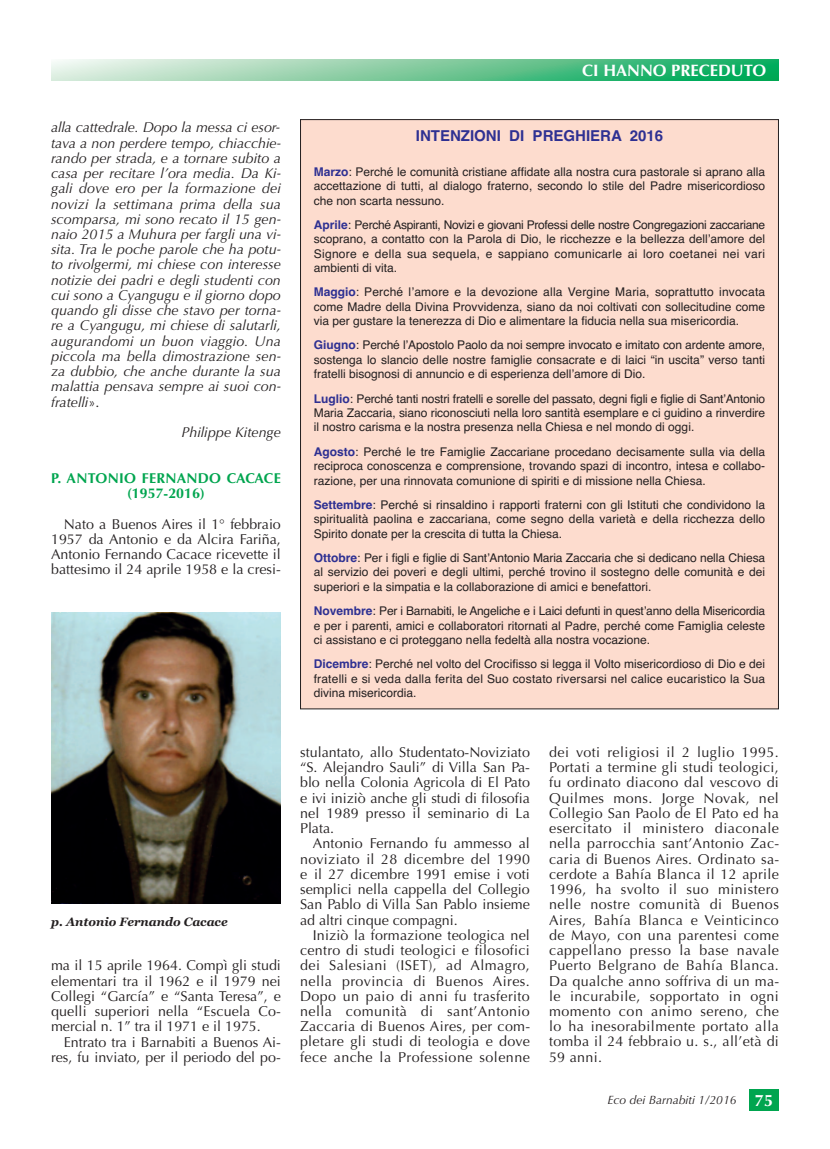
<style>
.page{position:relative;width:830px;height:1149px;background:#fff}
.page>*{position:absolute;margin:0;border:0;box-sizing:border-box;transform-origin:0 0}
.t1{font:700 16.5px "Optima";color:#fff}
.t2{font:700 15px "Helvetica";color:#2e3092}
.t3{font:14.25px/15.1px "Optima";color:#231f20;text-align:justify}
.t4{font:italic 14.25px/15.1px "Optima";color:#231f20;text-align:justify}
.t5{font:700 14.25px/15.1px "Optima";letter-spacing:.01em;color:#00a54f;text-align:center}
.t6{font:12px/14.4px "Helvetica";color:#231f20;text-align:justify}
.t7{font:italic 12px "Optima";color:#231f20}
.t8{font:italic 700 12px "Georgia";color:#231f20}
.s1{font-style:normal}
.s2{font-weight:700;color:#2e3092}
.s3{font-weight:700;font-style:normal;font-size:16.5px;color:#fff}
</style>
<div class="page">
<div style="left:748px;top:1089px;width:30px;height:21px;background:#00a54f"></div>
<svg style="left:51px;top:60px;width:727px;height:21px;background:#78cb9d"></svg>
<img style="left:51px;top:612px;width:230px;height:291px">
<div style="left:300px;top:120px;width:478px;height:588px;background:#fddcce"></div>
<p class="t4" style="left:51px;top:120px;width:231px">alla cattedrale. Dopo la messa ci esor&shy;tava a non perdere tempo, chiacchie&shy;rando per strada, e a tornare subito a casa per recitare l’ora media. Da Ki&shy;gali dove ero per la formazione dei novizi la settimana prima della sua scomparsa, mi sono recato il 15 gen&shy;naio 2015 a Muhura per fargli una vi&shy;sita. Tra le poche parole che ha potu&shy;to rivolgermi, mi chiese con interesse notizie dei padri e degli studenti con cui sono a Cyangugu e il giorno dopo quando gli disse che stavo per torna&shy;re a Cyangugu, mi chiese di salutarli, augurandomi un buon viaggio. Una piccola ma bella dimostrazione sen&shy;za dubbio, che anche durante la sua malattia pensava sempre ai suoi con&shy;fratelli<span class="s1">».</span></p>
<p class="t4" style="left:181px;top:424px;width:101px">Philippe Kitenge</p>
<p class="t5" style="left:51px;top:470px;width:231px">P. ANTONIO FERNANDO CACACE (1957-2016)</p>
<p class="t3" style="left:51px;top:516px;width:231px;text-indent:13px">Nato a Buenos Aires il 1° febbraio 1957 da Antonio e da Alcira Fariña, Antonio Fernando Cacace ricevette il battesimo il 24 aprile 1958 e la cresi-</p>
<h1 class="t1" style="left:582px;top:61px;width:185px">CI HANNO PRECEDUTO</h1>
<p class="t2" style="left:415px;top:127px;width:248px">INTENZIONI DI PREGHIERA 2016</p>
<p class="t6" style="left:313px;top:164px;width:453px"><span class="s2">Marzo</span>: Perché le comunità cristiane affidate alla nostra cura pastorale si aprano alla accettazione di tutti, al dialogo fraterno, secondo lo stile del Padre misericordioso che non scarta nessuno.</p>
<p class="t6" style="left:313px;top:217px;width:453px"><span class="s2">Aprile</span>: Perché Aspiranti, Novizi e giovani Professi delle nostre Congregazioni zaccariane scoprano, a contatto con la Parola di Dio, le ricchezze e la bellezza dell’amore del Signore e della sua sequela, e sappiano comunicarle ai loro coetanei nei vari ambienti di vita.</p>
<p class="t6" style="left:313px;top:285px;width:453px"><span class="s2">Maggio</span>: Perché l’amore e la devozione alla Vergine Maria, soprattutto invocata come Madre della Divina Provvidenza, siano da noi coltivati con sollecitudine come via per gustare la tenerezza di Dio e alimentare la fiducia nella sua misericordia.</p>
<p class="t6" style="left:313px;top:338px;width:453px"><span class="s2">Giugno</span>: Perché l’Apostolo Paolo da noi sempre invocato e imitato con ardente amore, sostenga lo slancio delle nostre famiglie consacrate e di laici “in uscita” verso tanti fratelli bisognosi di annuncio e di esperienza dell’amore di Dio.</p>
<p class="t6" style="left:313px;top:391px;width:453px"><span class="s2">Luglio</span>: Perché tanti nostri fratelli e sorelle del passato, degni figli e figlie di Sant’Antonio Maria Zaccaria, siano riconosciuti nella loro santità esemplare e ci guidino a rinverdire il nostro carisma e la nostra presenza nella Chiesa e nel mondo di oggi.</p>
<p class="t6" style="left:313px;top:444px;width:453px"><span class="s2">Agosto</span>: Perché le tre Famiglie Zaccariane procedano decisamente sulla via della reciproca conoscenza e comprensione, trovando spazi di incontro, intesa e collabo&shy;razione, per una rinnovata comunione di spiriti e di missione nella Chiesa.</p>
<p class="t6" style="left:313px;top:497px;width:453px"><span class="s2">Settembre</span>: Perché si rinsaldino i rapporti fraterni con gli Istituti che condividono la spiritualità paolina e zaccariana, come segno della varietà e della ricchezza dello Spirito donate per la crescita di tutta la Chiesa.</p>
<p class="t6" style="left:313px;top:550px;width:453px"><span class="s2">Ottobre</span>: Per i figli e figlie di Sant’Antonio Maria Zaccaria che si dedicano nella Chiesa al servizio dei poveri e degli ultimi, perché trovino il sostegno delle comunità e dei superiori e la simpatia e la collaborazione di amici e benefattori.</p>
<p class="t6" style="left:313px;top:603px;width:453px"><span class="s2">Novembre</span>: Per i Barnabiti, le Angeliche e i Laici defunti in quest’anno della Misericordia e per i parenti, amici e collaboratori ritornati al Padre, perché come Famiglia celeste ci assistano e ci proteggano nella fedeltà alla nostra vocazione.</p>
<p class="t6" style="left:313px;top:656px;width:453px"><span class="s2">Dicembre</span>: Perché nel volto del Crocifisso si legga il Volto misericordioso di Dio e dei fratelli e si veda dalla ferita del Suo costato riversarsi nel calice eucaristico la Sua divina misericordia.</p>
<p class="t8" style="left:51px;top:914px;width:178px">p. Antonio Fernando Cacace</p>
<p class="t3" style="left:51px;top:957px;width:231px">ma il 15 aprile 1964. Compì gli studi elementari tra il 1962 e il 1979 nei Collegi “García” e “Santa Teresa”, e quelli superiori nella “Escuela Co&shy;mercial n. 1” tra il 1971 e il 1975.</p>
<p class="t3" style="left:51px;top:1033px;width:231px;text-align:right">Entrato tra i Barnabiti a Buenos Ai&shy;res, fu inviato, per il periodo del po-</p>
<p class="t3" style="left:300px;top:744px;width:231px">stulantato, allo Studentato-Noviziato “S. Alejandro Sauli” di Villa San Pa&shy;blo nella Colonia Agricola di El Pato e ivi iniziò anche gli studi di filosofia nel 1989 presso il seminario di La Plata.</p>
<p class="t3" style="left:300px;top:835px;width:231px;text-indent:13px">Antonio Fernando fu ammesso al noviziato il 28 dicembre del 1990 e il 27 dicembre 1991 emise i voti semplici nella cappella del Collegio San Pablo di Villa San Pablo insieme ad altri cinque compagni.</p>
<p class="t3" style="left:300px;top:927px;width:231px;text-indent:13px">Iniziò la formazione teologica nel centro di studi teologici e filosofici dei Salesiani (ISET), ad Almagro, nella provincia di Buenos Aires.<br>Dopo un paio di anni fu trasferito nella comunità di sant’Antonio Zaccaria di Buenos Aires, per com&shy;pletare gli studi di teologia e dove fece anche la Professione solenne</p>
<p class="t3" style="left:548px;top:744px;width:231px">dei voti religiosi il 2 luglio 1995.<br>Portati a termine gli studi teologici, fu ordinato diacono dal vescovo di Quilmes mons. Jorge Novak, nel Collegio San Paolo de El Pato ed ha esercitato il ministero diaconale nella parrocchia sant’Antonio Zac&shy;caria di Buenos Aires. Ordinato sa&shy;cerdote a Bahía Blanca il 12 aprile 1996, ha svolto il suo ministero nelle nostre comunità di Buenos Aires, Bahía Blanca e Veinticinco de Mayo, con una parentesi come cappellano presso la base navale Puerto Belgrano de Bahía Blanca.<br>Da qualche anno soffriva di un ma&shy;le incurabile, sopportato in ogni momento con animo sereno, che lo ha inesorabilmente portato alla tomba il 24 febbraio u. s., all’età di 59 anni.</p>
<p class="t7" style="left:607px;top:1092px;width:167px">Eco dei Barnabiti 1/2016 <span class="s3">75</span></p>
</div>
